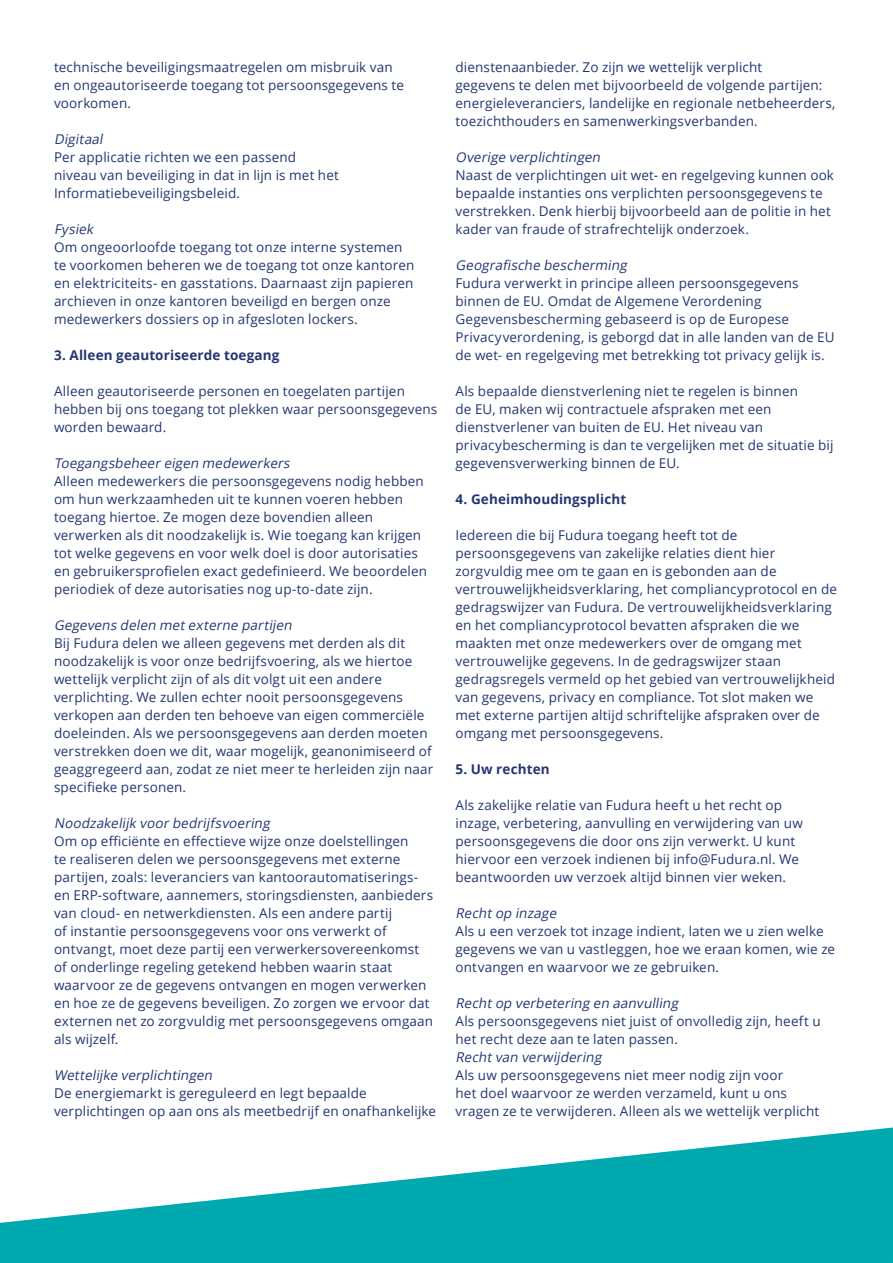
<style>
.page{position:relative;width:893px;height:1263px;background:#fff}
.page>*{position:absolute;margin:0;border:0;box-sizing:border-box;transform-origin:0 0}
.t1{font:13.5px/18px "Open Sans";letter-spacing:.01em;color:#243672}
.t2{font:italic 13.5px "Open Sans";letter-spacing:.015em;color:#243672}
.t3{font:700 13.5px "Open Sans";letter-spacing:.01em;color:#243672}
</style>
<div class="page">
<svg style="left:0;top:1127px;width:893px;height:136px;fill:#00a9b0"></svg>
<p class="t1" style="left:54px;top:58px;width:351px">technische beveiligingsmaatregelen om misbruik van en ongeautoriseerde toegang tot persoonsgegevens te voorkomen.</p>
<p class="t2" style="left:54px;top:130px;width:53px">Digitaal</p>
<p class="t1" style="left:54px;top:148px;width:286px">Per applicatie richten we een passend niveau van beveiliging in dat in lijn is met het<br>Informatiebeveiligingsbeleid.</p>
<p class="t2" style="left:54px;top:220px;width:44px">Fysiek</p>
<p class="t1" style="left:54px;top:238px;width:362px">Om ongeoorloofde toegang tot onze interne systemen te voorkomen beheren we de toegang tot onze kantoren en elektriciteits- en gasstations. Daarnaast zijn papieren archieven in onze kantoren beveiligd en bergen onze medewerkers dossiers op in afgesloten lockers.</p>
<p class="t3" style="left:54px;top:346px;width:227px">3. Alleen geautoriseerde toegang</p>
<p class="t1" style="left:54px;top:382px;width:385px">Alleen geautoriseerde personen en toegelaten partijen hebben bij ons toegang tot plekken waar persoonsgegevens worden bewaard.</p>
<p class="t2" style="left:54px;top:454px;width:240px">Toegangsbeheereigen medewerkers</p>
<p class="t1" style="left:54px;top:472px;width:375px">Alleen medewerkers die persoonsgegevens nodig hebben om hun werkzaamheden uit te kunnen voeren hebben toegang hiertoe. Ze mogen deze bovendien alleen verwerken als dit noodzakelijk is. Wie toegang kan krijgen tot welke gegevens en voor welk doel is door autorisaties en gebruikersprofielen exact gedefinieerd. We beoordelen periodiek of deze autorisaties nog up-to-date zijn.</p>
<p class="t2" style="left:54px;top:616px;width:242px">Gegevens delen metexterne partijen</p>
<p class="t1" style="left:54px;top:634px;width:381px">Bij Fudura delen we alleen gegevens met derden als dit noodzakelijk is voor onze bedrijfsvoering, als we hiertoe wettelijk verplicht zijn of als dit volgt uit een andere verplichting. We zullen echter nooit persoonsgegevens verkopen aan derden ten behoeve van eigen commerciële doeleinden. Als we persoonsgegevens aan derden moeten verstrekken doen we dit, waar mogelijk, geanonimiseerd of geaggregeerd aan, zodat ze niet meer te herleiden zijn naar specifieke personen.</p>
<p class="t2" style="left:54px;top:814px;width:220px">Noodzakelijk voorbedrijfsvoering</p>
<p class="t1" style="left:54px;top:832px;width:381px">Om op efficiënte en effectieve wijze onze doelstellingen<br>te realiseren delen we persoonsgegevens met externe partijen, zoals: leveranciers van kantoorautomatiserings&shy;en ERP-software, aannemers, storingsdiensten, aanbieders van cloud- en netwerkdiensten. Als een andere partij<br>of instantie persoonsgegevens voor ons verwerkt of ontvangt, moet deze partij een verwerkersovereenkomst of onderlinge regeling getekend hebben waarin staat waarvoor ze de gegevens ontvangen en mogen verwerken en hoe ze de gegevens beveiligen. Zo zorgen we ervoor dat externen net zo zorgvuldig met persoonsgegevens omgaan als wijzelf.</p>
<p class="t2" style="left:54px;top:1066px;width:163px">Wettelij ke verplichtingen</p>
<p class="t1" style="left:54px;top:1084px;width:384px">De energiemarkt is gereguleerd en legt bepaalde verplichtingen op aan ons als meetbedrijf en onafhankelijke</p>
<p class="t1" style="left:455px;top:58px;width:381px">dienstenaanbieder. Zo zijn we wettelijk verplicht<br>gegevens te delen met bijvoorbeeld de volgende partijen: energieleveranciers, landelijke en regionale netbeheerders, toezichthouders en samenwerkingsverbanden.</p>
<p class="t2" style="left:455px;top:148px;width:149px">Overige verplichtingen</p>
<p class="t1" style="left:455px;top:166px;width:380px">Naast de verplichtingen uit wet- en regelgeving kunnen ook bepaalde instanties ons verplichten persoonsgegevens te verstrekken. Denk hierbij bijvoorbeeld aan de politie in het kader van fraude of strafrechtelijk onderzoek.</p>
<p class="t2" style="left:455px;top:256px;width:176px">Geografische bescherming</p>
<p class="t1" style="left:455px;top:274px;width:381px">Fudura verwerkt in principe alleen persoonsgegevens binnen de EU. Omdat de Algemene Verordening Gegevensbescherming gebaseerd is op de Europese Privacyverordening, is geborgd dat in alle landen van de EU de wet- en regelgeving met betrekking tot privacy gelijk is.</p>
<p class="t1" style="left:455px;top:382px;width:380px">Als bepaalde dienstverlening niet te regelen is binnen<br>de EU, maken wij contractuele afspraken met een dienstverlener van buiten de EU. Het niveau van privacybescherming is dan te vergelijken met de situatie bij gegevensverwerking binnen de EU.</p>
<p class="t3" style="left:455px;top:490px;width:172px">4. Geheimhoudingsplicht</p>
<p class="t1" style="left:455px;top:526px;width:383px">Iedereen die bij Fudura toegang heeft tot de persoonsgegevens van zakelijke relaties dient hier zorgvuldig mee om te gaan en is gebonden aan de vertrouwelijkheidsverklaring, het compliancyprotocol en de gedragswijzer van Fudura. De vertrouwelijkheidsverklaring en het compliancyprotocol bevatten afspraken die we maakten met onze medewerkers over de omgang met vertrouwelijke gegevens. In de gedragswijzer staan gedragsregels vermeld op het gebied van vertrouwelijkheid van gegevens, privacy en compliance. Tot slot maken we met externe partijen altijd schriftelijke afspraken over de omgang met persoonsgegevens.</p>
<p class="t3" style="left:455px;top:760px;width:96px">5. Uw rechten</p>
<p class="t1" style="left:455px;top:796px;width:349px">Als zakelijke relatie van Fudura heeft u het recht op inzage, verbetering, aanvulling en verwijdering van uw persoonsgegevens die door ons zijn verwerkt. U kunt hiervoor een verzoek indienen bij info@Fudura.nl. We beantwoorden uw verzoek altijd binnen vier weken.</p>
<p class="t2" style="left:455px;top:904px;width:105px">Rechtop inzage</p>
<p class="t1" style="left:455px;top:922px;width:381px">Als u een verzoek tot inzage indient, laten we u zien welke gegevens we van u vastleggen, hoe we eraan komen, wie ze ontvangen en waarvoor we ze gebruiken.</p>
<p class="t2" style="left:455px;top:994px;width:227px">Rechtop verbetering en aanvulling</p>
<p class="t1" style="left:455px;top:1012px;width:367px">Als persoonsgegevens niet juist of onvolledig zijn, heeft u het recht deze aan te laten passen.</p>
<p class="t2" style="left:455px;top:1048px;width:151px">Rechtvan verwijdering</p>
<p class="t1" style="left:455px;top:1066px;width:365px">Als uw persoonsgegevens niet meer nodig zijn voor<br>het doel waarvoor ze werden verzameld, kunt u ons vragen ze te verwijderen. Alleen als we wettelijk verplicht</p>
</div>
